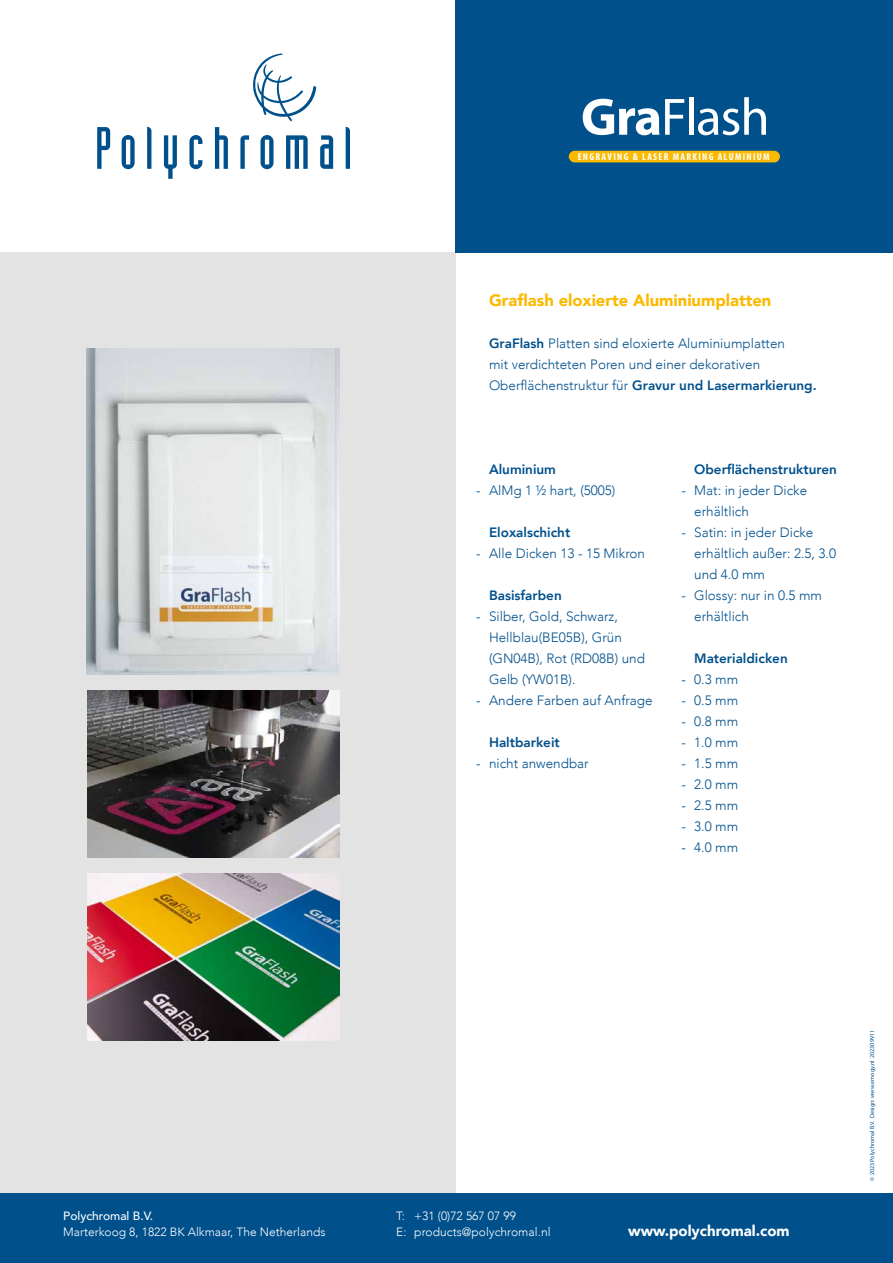
<style>
.page{position:relative;width:893px;height:1263px;background:#fff}
.page>*{position:absolute;margin:0;border:0;box-sizing:border-box;transform-origin:0 0}
.t1{font:900 16.5px "Avenir";color:#fbba00}
.t2{font:900 15px "Avenir";color:#fff}
.t3{font:300 13.5px/21px "Avenir";color:#00508c}
.t4{font:800 13.5px "Avenir";color:#00508c}
.t5{font:300 12px/16.5px "Avenir";color:#fff}
.t6{font:500 12px "Avenir";color:#fff}
.t7{font:700 condensed 10.05px "Myriad Pro";letter-spacing:.13em;color:#fff}
.t8{font:6px "Myriad Pro";color:#00508c}
.s1{font-weight:800}
</style>
<div class="page">
<div style="left:0;top:253px;width:456px;height:950px;background:#e3e3e3"></div>
<div style="left:456px;top:0;width:437px;height:253px;background:#00508c"></div>
<div style="left:0;top:1193px;width:893px;height:70px;background:#00508c"></div>
<svg style="left:164px;top:135px;width:13px;height:44px"></svg>
<svg style="left:97px;top:127px;width:13px;height:42px"></svg>
<svg style="left:122px;top:135px;width:13px;height:34px"></svg>
<svg style="left:147px;top:127px;width:4px;height:42px"></svg>
<svg style="left:189px;top:135px;width:13px;height:34px"></svg>
<svg style="left:215px;top:127px;width:13px;height:42px"></svg>
<svg style="left:240px;top:135px;width:9px;height:34px"></svg>
<svg style="left:261px;top:135px;width:13px;height:34px"></svg>
<svg style="left:286px;top:135px;width:22px;height:34px"></svg>
<svg style="left:320px;top:135px;width:13px;height:34px"></svg>
<svg style="left:346px;top:127px;width:4px;height:42px"></svg>
<svg style="left:253px;top:53px;width:63px;height:68px"></svg>
<img style="left:88px;top:690px;width:251px;height:167px">
<img style="left:87px;top:348px;width:253px;height:327px">
<img style="left:88px;top:873px;width:251px;height:167px">
<svg style="left:583px;top:99px;width:76px;height:36px"></svg>
<svg style="left:665px;top:99px;width:19px;height:36px"></svg>
<hr style="left:689px;top:97px;width:4px;height:38px;background:#fff">
<svg style="left:698px;top:97px;width:68px;height:38px"></svg>
<div style="left:569px;top:151px;width:211px;height:11px;background:#fbba00;border-radius:6px"></div>
<p class="t6" style="left:63px;top:1205px;width:91px">Polychromal B.V.</p>
<p class="t5" style="left:63px;top:1224px;width:264px">Marterkoog 8, 1822 BK Alkmaar, The Netherlands</p>
<p class="t7" style="left:578px;top:151px;width:193px">ENGRAVING &amp; LASER MARKING ALUMINIUM</p>
<p class="t1" style="left:489px;top:286px;width:284px">Graflash eloxierte Aluminiumplatten</p>
<p class="t3" style="left:489px;top:333px;width:329px"><span class="s1">GraFlash</span> Platten sind eloxierte Aluminiumplatten<br>mit verdichteten Poren und einer dekorativen<br>Oberflächenstruktur für <span class="s1">Gravur und Lasermarkierung.</span></p>
<p class="t4" style="left:489px;top:459px;width:69px">Aluminium</p>
<p class="t3" style="left:476px;top:480px;width:141px">- AlMg 1 ½ hart, (5005)</p>
<p class="t4" style="left:489px;top:522px;width:83px">Eloxalschicht</p>
<p class="t3" style="left:476px;top:543px;width:170px">- Alle Dicken 13 - 15 Mikron</p>
<p class="t4" style="left:489px;top:585px;width:74px">Basisfarben</p>
<p class="t3" style="left:489px;top:606px;width:157px;text-indent:-13px">- Silber, Gold, Schwarz,<br>Hellblau(BE05B), Grün (GN04B), Rot (RD08B) und<br>Gelb (YW01B).</p>
<p class="t3" style="left:476px;top:690px;width:178px">- Andere Farben auf Anfrage</p>
<p class="t4" style="left:489px;top:732px;width:72px">Haltbarkeit</p>
<p class="t3" style="left:476px;top:753px;width:114px">- nicht anwendbar</p>
<p class="t4" style="left:694px;top:459px;width:144px">Oberflächenstrukturen</p>
<p class="t3" style="left:694px;top:480px;width:115px;text-indent:-13px">- Mat: in jeder Dicke erhältlich</p>
<p class="t3" style="left:694px;top:522px;width:143px;text-indent:-13px">- Satin: in jeder Dicke erhältlich außer: 2.5, 3.0 und 4.0 mm</p>
<p class="t3" style="left:694px;top:585px;width:129px;text-indent:-13px">- Glossy: nur in 0.5 mm erhältlich</p>
<p class="t4" style="left:694px;top:648px;width:95px">Materialdicken</p>
<p class="t3" style="left:681px;top:669px;width:58px">- 0.3 mm</p>
<p class="t3" style="left:681px;top:690px;width:58px">- 0.5 mm</p>
<p class="t3" style="left:681px;top:711px;width:58px">- 0.8 mm</p>
<p class="t3" style="left:681px;top:732px;width:58px">- 1.0 mm</p>
<p class="t3" style="left:681px;top:753px;width:58px">- 1.5 mm</p>
<p class="t3" style="left:681px;top:774px;width:58px">- 2.0 mm</p>
<p class="t3" style="left:681px;top:795px;width:58px">- 2.5 mm</p>
<p class="t3" style="left:681px;top:816px;width:58px">- 3.0 mm</p>
<p class="t3" style="left:681px;top:837px;width:58px">- 4.0 mm</p>
<p class="t5" style="left:396px;top:1207px;width:156px">T: +31 (0)72 567 07 99<br>E: products@polychromal.nl</p>
<p class="t2" style="left:628px;top:1218px;width:163px">www.polychromal.com</p>
<p class="t8" style="left:868px;top:1180px;width:152px;rotate:-90deg">© 2023 Polychromal B.V. Design: www.emogy.nl 202309V11</p>
</div>
